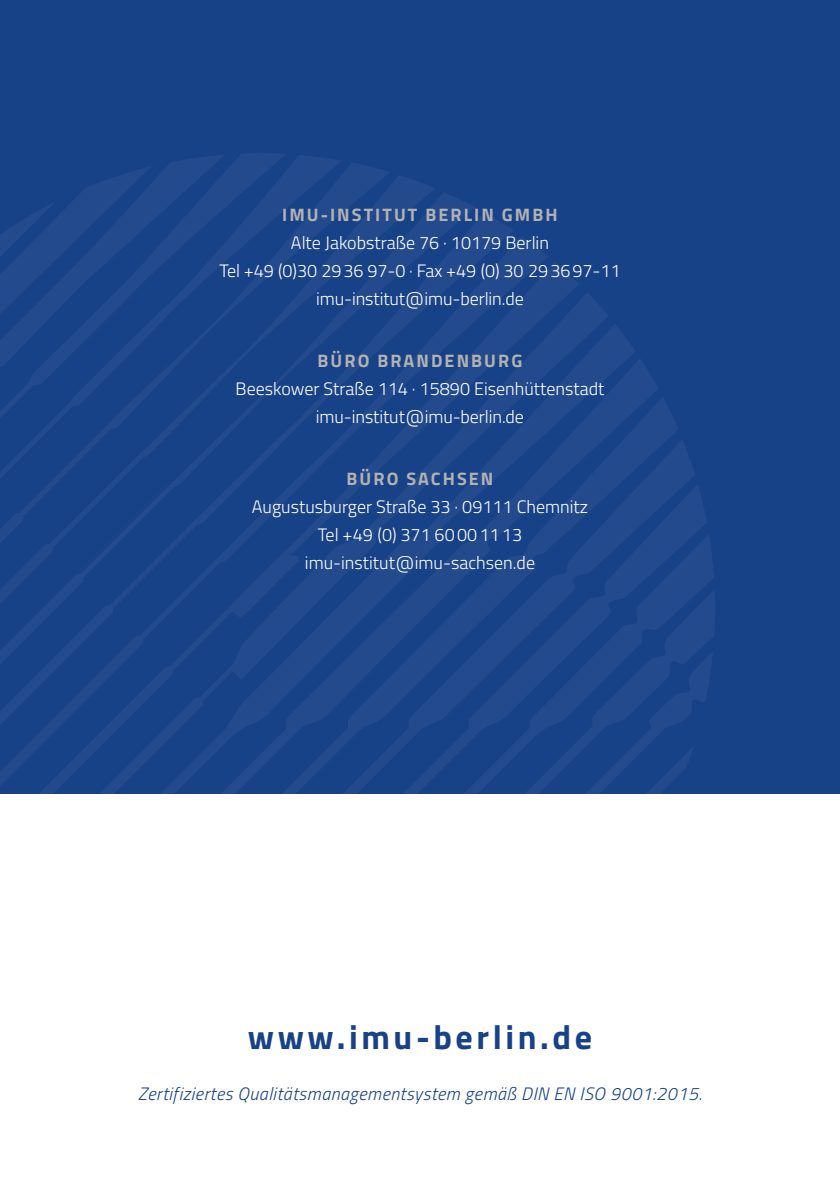
<style>
.page{position:relative;width:840px;height:1191px;background:#fff}
.page>*{position:absolute;margin:0;border:0;box-sizing:border-box;transform-origin:0 0}
.t1{font:700 34px "Titillium Web";letter-spacing:.105em;color:#184287}
.t2{font:300 18px/28px "Titillium Web";color:#fff;text-align:center}
.t3{font:italic 300 18px "Titillium Web";letter-spacing:.03em;color:#184287}
.t4{font:700 18px "Titillium Web";letter-spacing:.115em;color:#b3b2b2}
</style>
<div class="page">
<div style="left:0;top:0;width:839px;height:794px;background:#184287"></div>
<p class="t4" style="left:282px;top:201px;width:277px">IMU-INSTITUT BERLIN GMBH</p>
<p class="t2" style="left:219px;top:228px;width:402px">Alte Jakobstraße 76 · 10179 Berlin<br>Tel +49 (0)30 2936 97-0 · Fax +49 (0) 30 293697-11 imu-institut@imu-berlin.de</p>
<p class="t4" style="left:317px;top:347px;width:206px">BÜRO BRANDENBURG</p>
<p class="t2" style="left:235px;top:374px;width:370px">Beeskower Straße 114 · 15890 Eisenhüttenstadt imu-institut@imu-berlin.de</p>
<p class="t4" style="left:346px;top:465px;width:148px">BÜRO SACHSEN</p>
<p class="t2" style="left:252px;top:492px;width:337px">Augustusburger Straße 33 · 09111 Chemnitz<br>Tel +49 (0) 371 60001113 imu-institut@imu-sachsen.de</p>
<h1 class="t1" style="left:248px;top:1011px;width:345px">www.imu-berlin.de</h1>
<p class="t3" style="left:138px;top:1081px;width:565px">Zertifiziertes Qualitätsmanagementsystem gemäß DIN EN ISO 9001:2015.</p>
</div>
